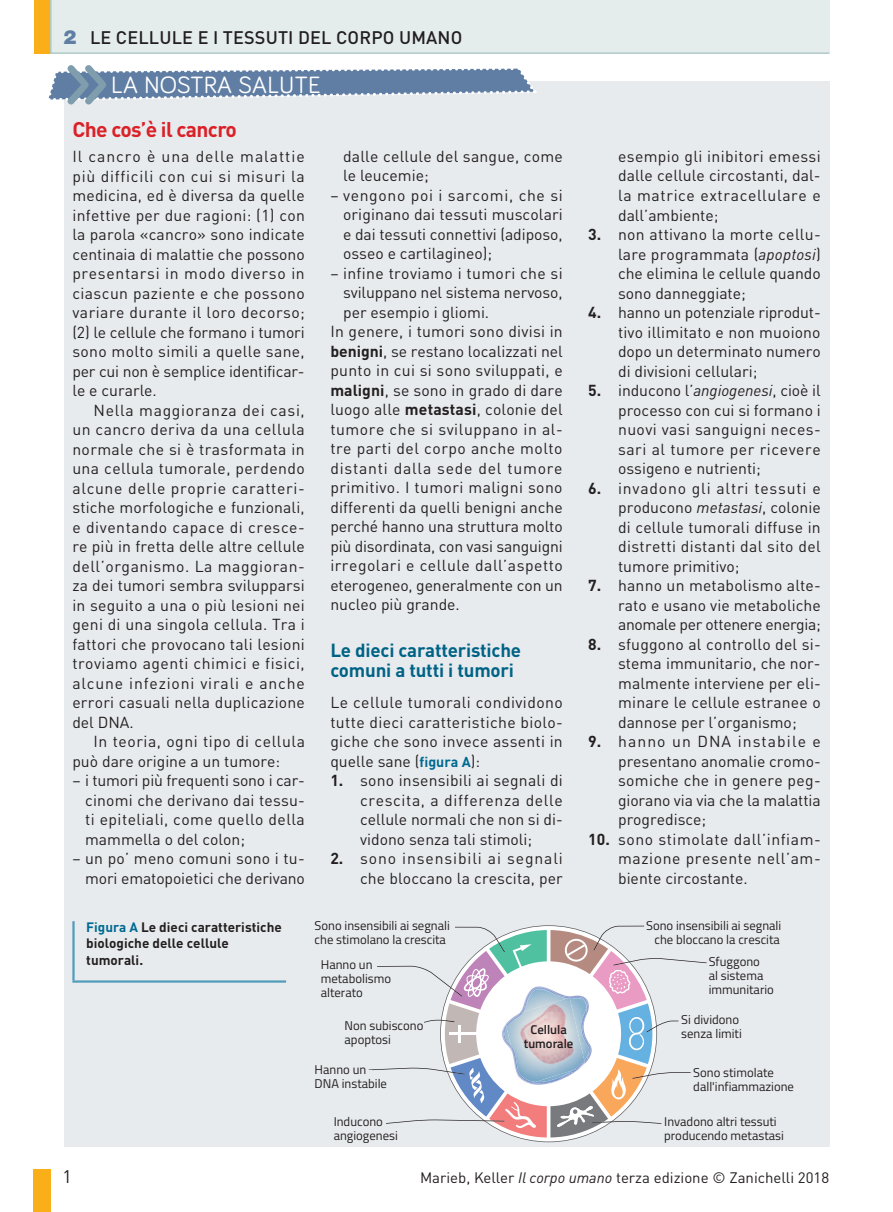
<style>
.page{position:relative;width:893px;height:1212px;background:#fff}
.page>*{position:absolute;margin:0;border:0;box-sizing:border-box;transform-origin:0 0}
.t1{font:700 90px "Bariol";color:#809dad}
.t2{font:24.3px "Bariol";letter-spacing:.01em;color:#fff}
.t3{font:700 21px "DIN Pro";letter-spacing:-.03em;color:#da2128}
.t4{font:700 18.75px/19.5px "DIN Pro";letter-spacing:-.01em;color:#006386}
.t5{font:500 18px "DIN Pro";letter-spacing:.01em;color:#231f20}
.t6{font:18px "DIN Pro";color:#231f20}
.t7{font:15.75px/19.5px "DIN Pro";letter-spacing:.005em;color:#231f20;text-align:justify}
.t8{font:15.75px/19.5px "DIN Pro";letter-spacing:.035em;color:#231f20}
.t9{font:15.75px "DIN Pro";letter-spacing:.025em;color:#231f20}
.t10{font:15.75px/19.5px "DIN Pro";letter-spacing:.055em;color:#231f20;text-align:right}
.t11{font:15.75px "DIN Pro";letter-spacing:.03em;color:#231f20}
.t12{font:15.75px "DIN Pro";letter-spacing:.05em;color:#231f20}
.t13{font:15px "DIN Pro";color:#231f20}
.t14{font:700 13.5px/16.5px "DIN Pro";color:#231f20}
.t15{font:12.75px/14px "Titillium";color:#231f20}
.t16{font:600 12.75px/14px "Titillium";color:#231f20;text-align:center}
.s1{font-family:"Helvetica Neue LT Std";font-weight:900;font-size:19.5px;color:#607ea4}
.s2{font-weight:700}
.s3{font-weight:700;font-size:14.25px;color:#006991}
.s4{font-style:italic}
.s5{color:#006991}
</style>
<div class="page">
<div style="left:34px;top:0;width:30px;height:54px;background:#faaf18"></div>
<div style="left:34px;top:1170px;width:17px;height:42px;background:#faaf18"></div>
<div style="left:50px;top:0;width:780px;height:54px;background:#e4edec"></div>
<div style="left:64px;top:81px;width:765px;height:1065px;background:#e8ebee"></div>
<svg style="left:48px;top:68px;width:489px;height:33px"></svg>
<hr style="left:72px;top:921px;width:3px;height:59px;background:#509cb9">
<hr style="left:72px;top:980px;width:214px;height:3px;background:#509cb9">
<svg style="left:516px;top:925px;width:128px;height:217px"></svg>
<svg style="left:369px;top:926px;width:338px;height:211px"></svg>
<p class="t5" style="left:63px;top:23px;width:400px"><span class="s1">2</span> LE CELLULE E I TESSUTI DEL CORPO UMANO</p>
<h1 class="t1" style="left:63px;top:23px;width:48px">»</h1>
<h2 class="t2" style="left:111px;top:68px;width:211px">LA NOSTRA SALUTE</h2>
<h3 class="t3" style="left:72px;top:112px;width:166px">Che cos’è il cancro</h3>
<p class="t7" style="left:72px;top:145px;width:234px">Il cancro è una delle malattie più difficili con cui si misuri la medicina, ed è diversa da quelle infettive per due ragioni: (1) con la parola «cancro» sono indicate centinaia di malattie che possono presentarsi in modo diverso in ciascun paziente e che possono variare durante il loro decorso; (2) le cellule che formano i tumori sono molto simili a quelle sane, per cui non è semplice identificar&shy;le e curarle.</p>
<p class="t7" style="left:72px;top:398px;width:234px;text-indent:21px">Nella maggioranza dei casi, un cancro deriva da una cellula normale che si è trasformata in una cellula tumorale, perdendo alcune delle proprie caratteri&shy;stiche morfologiche e funzionali, e diventando capace di cresce&shy;re più in fretta delle altre cellule dell’organismo. La maggioran&shy;za dei tumori sembra svilupparsi in seguito a una o più lesioni nei geni di una singola cellula. Tra i fattori che provocano tali lesioni troviamo agenti chimici e fisici, alcune infezioni virali e anche errori casuali nella duplicazione del DNA.</p>
<p class="t8" style="left:72px;top:730px;width:234px;text-indent:21px">In teoria, ogni tipo di cellula può dare origine a un tumore:</p>
<p class="t7" style="left:85px;top:769px;width:221px;text-indent:-13px">– i tumori più frequenti sono i car&shy;cinomi che derivano dai tessu&shy;ti epiteliali, come quello della mammella o del colon;</p>
<p class="t7" style="left:72px;top:847px;width:234px;text-align:right">– un po’ meno comuni sono i tu&shy;mori ematopoietici che derivano</p>
<p class="t7" style="left:343px;top:145px;width:221px">dalle cellule del sangue, come le leucemie;</p>
<p class="t7" style="left:343px;top:184px;width:221px;text-indent:-13px">– vengono poi i sarcomi, che si originano dai tessuti muscolari e dai tessuti connettivi (adiposo, osseo e cartilagineo);</p>
<p class="t9" style="left:330px;top:261px;width:234px">– infine troviamo i tumori che si</p>
<p class="t7" style="left:343px;top:281px;width:221px">sviluppano nel sistema nervoso,</p>
<p class="t7" style="left:343px;top:301px;width:148px">per esempio i gliomi.</p>
<p class="t7" style="left:330px;top:320px;width:234px">In genere, i tumori sono divisi in</p>
<p class="t7" style="left:330px;top:340px;width:234px"><span class="s2">benigni</span>, se restano localizzati nel</p>
<p class="t7" style="left:330px;top:359px;width:234px">punto in cui si sono sviluppati, e</p>
<p class="t7" style="left:330px;top:379px;width:234px"><span class="s2">maligni</span>, se sono in grado di dare</p>
<p class="t7" style="left:330px;top:398px;width:234px">luogo alle <span class="s2">metastasi</span>, colonie del</p>
<p class="t8" style="left:330px;top:418px;width:234px">tumore che si sviluppano in al-</p>
<p class="t11" style="left:330px;top:436px;width:234px">tre parti del corpo anche molto</p>
<p class="t12" style="left:330px;top:456px;width:234px">distanti dalla sede del tumore</p>
<p class="t9" style="left:330px;top:475px;width:234px">primitivo. I tumori maligni sono</p>
<p class="t7" style="left:330px;top:496px;width:234px">differenti da quelli benigni anche</p>
<p class="t7" style="left:330px;top:515px;width:234px">perché hanno una struttura molto</p>
<p class="t7" style="left:330px;top:535px;width:234px">più disordinata, con vasi sanguigni</p>
<p class="t8" style="left:330px;top:554px;width:234px">irregolari e cellule dall’aspetto</p>
<p class="t7" style="left:330px;top:574px;width:234px">eterogeneo, generalmente con un</p>
<p class="t7" style="left:330px;top:593px;width:131px">nucleo più grande.</p>
<p class="t4" style="left:330px;top:638px;width:192px">Le dieci caratteristiche comuni a tutti i tumori</p>
<p class="t7" style="left:330px;top:691px;width:234px">Le cellule tumorali condividono tutte dieci caratteristiche biolo&shy;giche che sono invece assenti in quelle sane (<span class="s3">figura A</span>):</p>
<p class="t7" style="left:360px;top:769px;width:204px;text-indent:-30px"><span class="s2">1.</span> sono insensibili ai segnali di crescita, a differenza delle cellule normali che non si di&shy;vidono senza tali stimoli;</p>
<p class="t10" style="left:330px;top:847px;width:234px"><span class="s2">2.</span> sono insensibili ai segnali che bloccano la crescita, per</p>
<p class="t7" style="left:618px;top:145px;width:204px">esempio gli inibitori emessi dalle cellule circostanti, dal&shy;la matrice extracellulare e dall’ambiente;</p>
<p class="t7" style="left:618px;top:223px;width:204px;text-indent:-30px"><span class="s2">3.</span> non attivano la morte cellu&shy;lare programmata (<span class="s4">apoptosi</span>) che elimina le cellule quando sono danneggiate;</p>
<p class="t7" style="left:618px;top:301px;width:204px;text-indent:-30px"><span class="s2">4.</span> hanno un potenziale riprodut&shy;tivo illimitato e non muoiono dopo un determinato numero di divisioni cellulari;</p>
<p class="t7" style="left:618px;top:379px;width:204px;text-indent:-30px"><span class="s2">5.</span> inducono l’<span class="s4">angiogenesi</span>, cioè il processo con cui si formano i nuovi vasi sanguigni neces&shy;sari al tumore per ricevere ossigeno e nutrienti;</p>
<p class="t7" style="left:618px;top:476px;width:204px;text-indent:-30px"><span class="s2">6.</span> invadono gli altri tessuti e producono <span class="s4">metastasi</span>, colonie di cellule tumorali diffuse in distretti distanti dal sito del tumore primitivo;</p>
<p class="t7" style="left:618px;top:574px;width:204px;text-indent:-30px"><span class="s2">7.</span> hanno un metabolismo alte&shy;rato e usano vie metaboliche anomale per ottenere energia;</p>
<p class="t7" style="left:618px;top:632px;width:204px;text-indent:-30px"><span class="s2">8.</span> sfuggono al controllo del si&shy;stema immunitario, che nor&shy;malmente interviene per eli&shy;minare le cellule estranee o dannose per l’organismo;</p>
<p class="t7" style="left:618px;top:730px;width:204px;text-indent:-30px"><span class="s2">9.</span> hanno un DNA instabile e presentano anomalie cromo&shy;somiche che in genere peg&shy;giorano via via che la malattia progredisce;</p>
<p class="t7" style="left:618px;top:827px;width:204px;text-indent:-30px"><span class="s2">10.</span> sono stimolate dall’infiam&shy;mazione presente nell’am&shy;biente circostante.</p>
<p class="t14" style="left:86px;top:917px;width:197px"><span class="s5">Figura A</span> Le dieci caratteristiche biologiche delle cellule tumorali.</p>
<p class="t15" style="left:315px;top:918px;width:137px">Sono insensibili ai segnali che stimolano la crescita</p>
<p class="t15" style="left:646px;top:918px;width:137px;text-align:center">Sono insensibili ai segnali che bloccano la crescita</p>
<p class="t15" style="left:709px;top:954px;width:67px">Sfuggono<br>al sistema immunitario</p>
<p class="t15" style="left:321px;top:957px;width:72px">Hanno un metabolismo alterato</p>
<p class="t15" style="left:345px;top:1017px;width:80px">Non subiscono apoptosi</p>
<p class="t16" style="left:524px;top:1022px;width:51px">Cellula tumorale</p>
<p class="t15" style="left:681px;top:1012px;width:62px">Si dividono senza limiti</p>
<p class="t15" style="left:315px;top:1062px;width:74px">Hanno un<br>DNA instabile</p>
<p class="t15" style="left:693px;top:1064px;width:102px">Sono stimolate dall'infiammazione</p>
<p class="t15" style="left:334px;top:1114px;width:66px">Inducono angiogenesi</p>
<p class="t15" style="left:664px;top:1114px;width:121px">Invadono altri tessuti producendo metastasi</p>
<p class="t6" style="left:63px;top:1162px;width:11px">1</p>
<p class="t13" style="left:420px;top:1166px;width:411px">Marieb, Keller <span class="s4">Il corpo umano</span> terza edizione © Zanichelli 2018</p>
</div>
